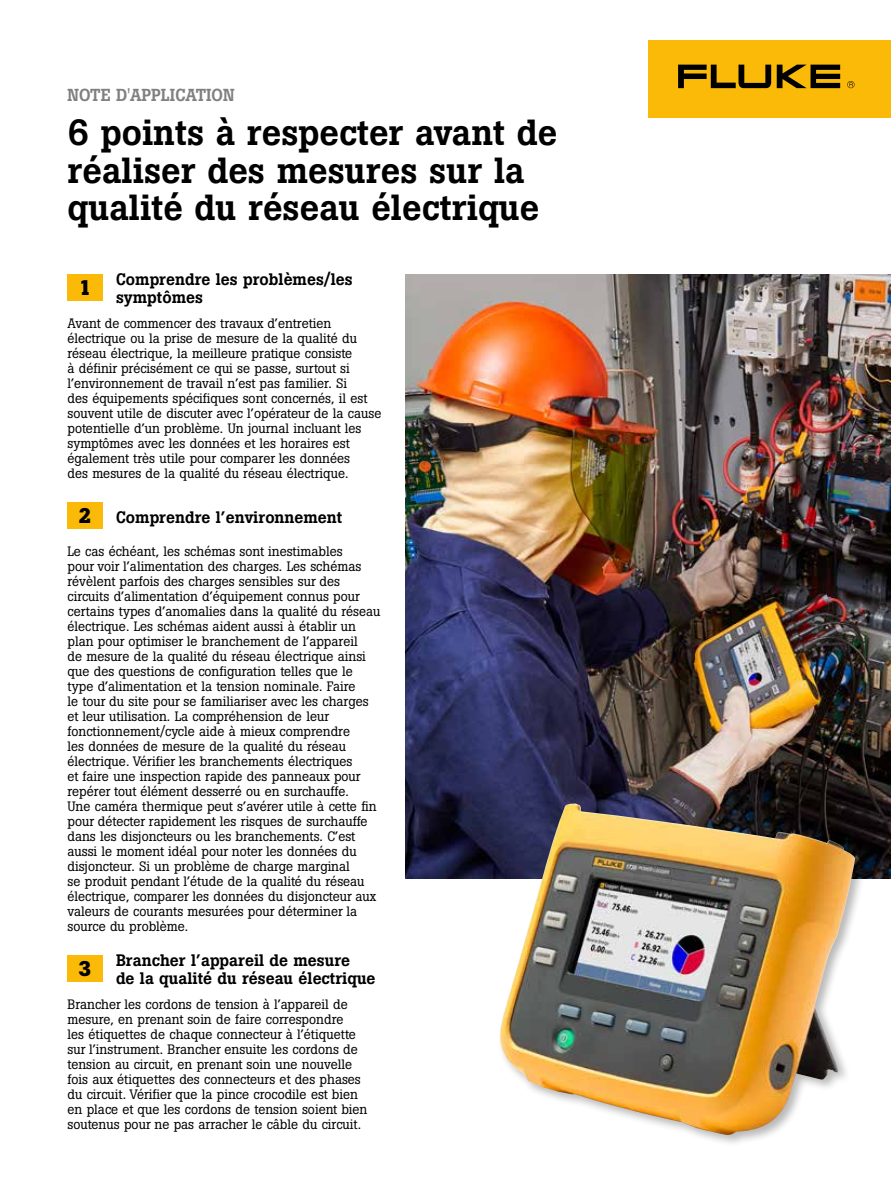
<style>
.page{position:relative;width:891px;height:1188px;background:#fff}
.page>*{position:absolute;margin:0;border:0;box-sizing:border-box;transform-origin:0 0}
.t1{font:500 36px/37.5px "Boton Pro";color:#000}
.t2{font:700 21px "Boton Pro";color:#000}
.t3{font:500 17.25px "Boton Pro";color:#818080}
.t4{font:500 16.5px/18px "Boton Pro";color:#000}
.t5{font:13.5px/15px "Boton Pro";color:#000}
.s1{font-weight:700;font-size:21px}
</style>
<div class="page">
<img style="left:405px;top:274px;width:486px;height:605px">
<div style="left:648px;top:40px;width:243px;height:78px;background:#fbba07"></div>
<svg style="left:777px;top:65px;width:63px;height:23px"></svg>
<svg style="left:678px;top:65px;width:93px;height:23px"></svg>
<svg style="left:847px;top:81px;width:8px;height:7px"></svg>
<div style="left:497px;top:800px;width:371px;height:347px;background:#000;opacity:.28"></div>
<img style="left:500px;top:804px;width:355px;height:332px">
<div style="left:67px;top:274px;width:36px;height:27px;background:#fbba07"></div>
<div style="left:67px;top:502px;width:36px;height:27px;background:#fbba07"></div>
<div style="left:67px;top:955px;width:36px;height:27px;background:#fbba07"></div>
<p class="t3" style="left:68px;top:84px;width:169px">NOTE D'APPLICATION</p>
<h1 class="t1" style="left:68px;top:114px;width:491px">6 points à respecter avant de réaliser des mesures sur la qualité du réseau électrique</h1>
<h2 class="t2" style="left:78px;top:274px;width:15px">1</h2>
<p class="t4" style="left:116px;top:270px;width:238px">Comprendre les problèmes/les symptômes</p>
<p class="t5" style="left:67px;top:316px;width:315px">Avant de commencer des travaux d’entretien électrique ou la prise de mesure de la qualité du réseau électrique, la meilleure pratique consiste<br>à définir précisément ce qui se passe, surtout si l’environnement de travail n’est pas familier. Si<br>des équipements spécifiques sont concernés, il est souvent utile de discuter avec l’opérateur de la cause potentielle d’un problème. Un journal incluant les symptômes avec les données et les horaires est également très utile pour comparer les données<br>des mesures de la qualité du réseau électrique.</p>
<p class="t4" style="left:78px;top:508px;width:265px"><span class="s1">2</span> Comprendre l’environnement</p>
<p class="t5" style="left:67px;top:544px;width:315px">Le cas échéant, les schémas sont inestimables<br>pour voir l’alimentation des charges. Les schémas révèlent parfois des charges sensibles sur des circuits d’alimentation d’équipement connus pour certains types d’anomalies dans la qualité du réseau électrique. Les schémas aident aussi à établir un plan pour optimiser le branchement de l’appareil<br>de mesure de la qualité du réseau électrique ainsi que des questions de configuration telles que le type d’alimentation et la tension nominale. Faire<br>le tour du site pour se familiariser avec les charges et leur utilisation. La compréhension de leur fonctionnement/cycle aide à mieux comprendre<br>les données de mesure de la qualité du réseau électrique. Vérifier les branchements électriques<br>et faire une inspection rapide des panneaux pour repérer tout élément desserré ou en surchauffe.<br>Une caméra thermique peut s’avérer utile à cette fin pour détecter rapidement les risques de surchauffe dans les disjoncteurs ou les branchements. C’est aussi le moment idéal pour noter les données du disjoncteur. Si un problème de charge marginal<br>se produit pendant l’étude de la qualité du réseau électrique, comparer les données du disjoncteur aux valeurs de courants mesurées pour déterminer la source du problème.</p>
<h2 class="t2" style="left:78px;top:955px;width:15px">3</h2>
<p class="t4" style="left:116px;top:951px;width:261px">Brancher l’appareil de mesure<br>de la qualité du réseau électrique</p>
<p class="t5" style="left:67px;top:997px;width:301px">Brancher les cordons de tension à l’appareil de mesure, en prenant soin de faire correspondre<br>les étiquettes de chaque connecteur à l’étiquette sur l’instrument. Brancher ensuite les cordons de tension au circuit, en prenant soin une nouvelle fois aux étiquettes des connecteurs et des phases du circuit. Vérifier que la pince crocodile est bien en place et que les cordons de tension soient bien soutenus pour ne pas arracher le câble du circuit.</p>
</div>
